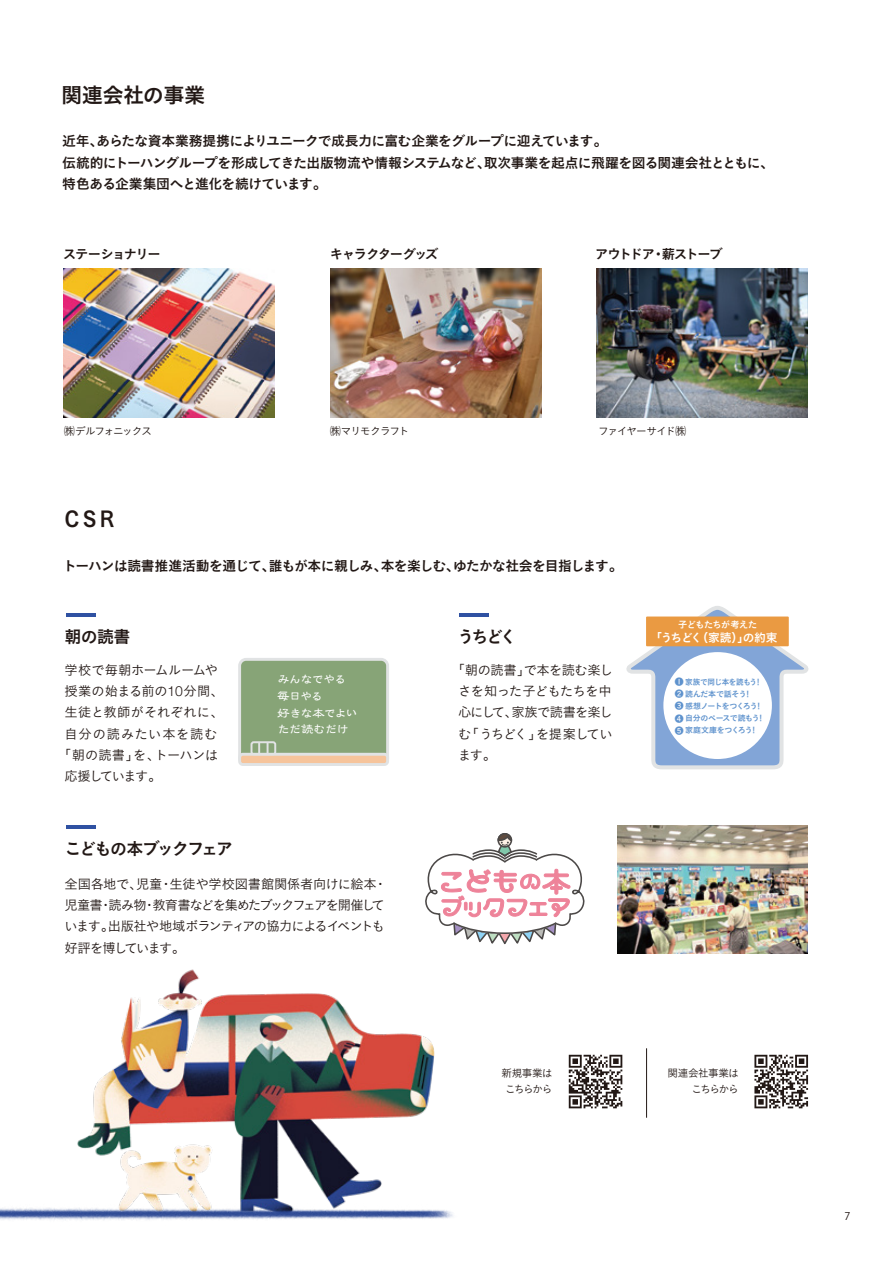
<style>
.page{position:relative;width:893px;height:1263px;background:#fff}
.page>*{position:absolute;margin:0;border:0;box-sizing:border-box;transform-origin:0 0}
.t1{font:21.3px "Koburina Go Std W6";letter-spacing:-.04em;color:#221815}
.t2{font:16.95px "Koburina Go Std W6";letter-spacing:-.11em;color:#221815}
.t3{font:13.8px/21.3px "Koburina Go Std W6";letter-spacing:-.05em;color:#221815}
.t4{font:13.35px/21.3px "Koburina Go Std W3";letter-spacing:-.07em;color:#221815}
.t5{font:13.35px/21.3px "Koburina Go Std W3";letter-spacing:-.05em;color:#221815;text-align:justify}
.t6{font:13.35px "Koburina Go Std W6";letter-spacing:-.1em;color:#221815}
.t7{font:13.35px "Koburina Go Std W3";letter-spacing:-.015em;color:#221815}
.t8{font:13.35px "Koburina Go Std W3";letter-spacing:-.02em;color:#221815}
.t9{font:13.35px "Koburina Go Std W3";color:#221815}
.t10{font:13.35px "Koburina Go Std W3";letter-spacing:.055em;color:#221815}
.t11{font:13.35px "Koburina Go Std W3";letter-spacing:-.125em;color:#221815}
.t12{font:12.9px/16.8px "RA Hana Botan Std DB";letter-spacing:-.12em;color:#fff}
.t13{font:11.7px "Koburina Go Std W6";letter-spacing:-.065em;color:#fff}
.t14{font:10.65px/16px "Koburina Go Std W3";letter-spacing:-.095em;color:#221815;text-align:center}
.t15{font:10.65px/16px "Koburina Go Std W3";letter-spacing:-.07em;color:#221815;text-align:right}
.t16{font:10.65px "Koburina Go Std W3";letter-spacing:-.12em;color:#221815}
.t17{font:10.65px "Koz Go Pr 6 N";color:#221815}
.t18{font:9.15px "Koburina Go Std W6";letter-spacing:-.055em;color:#fff}
.t19{font:7.95px/12.1px "Koburina Go Std W6";letter-spacing:-.045em;color:#5e92cd;scale:.95 1}
.s1{font-family:"Helvetica Neue LT Std";font-weight:300;font-size:13.95px}
.s2{font-size:8.85px}
</style>
<div class="page">
<img style="left:77px;top:969px;width:358px;height:217px">
<img style="left:0;top:1186px;width:453px;height:34px">
<hr style="left:66px;top:613px;width:30px;height:4px;background:#2f51a2">
<svg style="left:626px;top:606px;width:183px;height:164px"></svg>
<div style="left:646px;top:616px;width:143px;height:30px;background:#ea9a42"></div>
<div style="left:240px;top:659px;width:148px;height:105px;background:#87a477;border-radius:6px"></div>
<div style="left:238px;top:658px;width:151px;height:108px;border:3px solid #e1e3e4;border-radius:6px"></div>
<div style="left:240px;top:754px;width:148px;height:10px;background:#f6c49b;border-radius:3px"></div>
<div style="left:238px;top:753px;width:151px;height:13px;border:3px solid #e1e3e4;border-radius:3px"></div>
<div style="left:250px;top:741px;width:26px;height:14px;border:2px solid #e1e3e4;border-radius:2px"></div>
<svg style="left:267px;top:742px;width:2px;height:12px"></svg>
<svg style="left:258px;top:742px;width:2px;height:12px"></svg>
<hr style="left:459px;top:613px;width:30px;height:4px;background:#2f51a2">
<hr style="left:66px;top:825px;width:30px;height:4px;background:#2f51a2">
<svg style="left:425px;top:833px;width:160px;height:112px"></svg>
<img style="left:617px;top:826px;width:191px;height:128px">
<img style="left:64px;top:268px;width:211px;height:149px">
<img style="left:330px;top:268px;width:211px;height:149px">
<img style="left:597px;top:268px;width:211px;height:149px">
<hr style="left:646px;top:1048px;width:1px;height:70px;background:#221815">
<svg style="left:569px;top:1055px;width:53px;height:53px"></svg>
<svg style="left:754px;top:1055px;width:54px;height:53px"></svg>
<h1 class="t1" style="left:61px;top:79px;width:146px">関連会社の事業</h1>
<p class="t3" style="left:62px;top:131px;width:714px">近年、あらたな資本業務提携によりユニークで成長力に富む企業をグループに迎えています。<br>伝統的にトーハングループを形成してきた出版物流や情報システムなど、取次事業を起点に飛躍を図る関連会社とともに、特色ある企業集団へと進化を続けています。</p>
<p class="t6" style="left:63px;top:244px;width:99px">ステーショナリー</p>
<p class="t16" style="left:64px;top:423px;width:89px">㈱デルフォニックス</p>
<h1 class="t1" style="left:62px;top:503px;width:58px">ＣＳＲ</h1>
<p class="t6" style="left:330px;top:244px;width:110px">キャラクターグッズ</p>
<p class="t14" style="left:330px;top:423px;width:80px">㈱マリモクラフト</p>
<p class="t6" style="left:595px;top:244px;width:129px">アウトドア・薪ストーブ</p>
<p class="t14" style="left:598px;top:423px;width:90px">ファイヤーサイド㈱</p>
<p class="t3" style="left:63px;top:556px;width:562px">トーハンは読書推進活動を通じて、誰もが本に親しみ、本を楽しむ、ゆたかな社会を目指します。</p>
<p class="t2" style="left:65px;top:624px;width:68px">朝の読書</p>
<p class="t2" style="left:458px;top:624px;width:61px">うちどく</p>
<p class="t8" style="left:65px;top:660px;width:155px">学校で毎朝ホームルームや</p>
<p class="t7" style="left:65px;top:681px;width:161px">授業の始まる前の<span class="s1">10</span>分間、</p>
<p class="t9" style="left:65px;top:702px;width:161px">生徒と教師がそれぞれに、</p>
<p class="t10" style="left:65px;top:724px;width:154px">自分の読みたい本を読む</p>
<p class="t5" style="left:58px;top:744px;width:162px">「朝の読書」を、トーハンは</p>
<p class="t11" style="left:65px;top:766px;width:99px">応援しています。</p>
<p class="t2" style="left:65px;top:836px;width:170px">こどもの本ブックフェア</p>
<p class="t12" style="left:277px;top:671px;width:82px">みんなでやる毎日やる<br>好きな本でよいただ読むだけ</p>
<p class="t4" style="left:65px;top:873px;width:324px">全国各地で、児童・生徒や学校図書館関係者向けに絵本・児童書・読み物・教育書などを集めたブックフェアを開催しています。出版社や地域ボランティアの協力によるイベントも好評を博しています。</p>
<p class="t5" style="left:458px;top:659px;width:156px;text-indent:-7px">「朝の読書」で本を読む楽しさを知った子どもたちを中心にして、家族で読書を楽しむ「うちどく」を提案しています。</p>
<p class="t18" style="left:678px;top:617px;width:81px">子どもたちが考えた</p>
<p class="t13" style="left:656px;top:628px;width:123px">｢うちどく（家読）｣の約束</p>
<p class="t19" style="left:675px;top:676px;width:96px"><span class="s2">❶</span> 家族で同じ本を読もう！<br><span class="s2">❷</span> 読んだ本で話そう！<br><span class="s2">❸</span> 感想ノートをつくろう！<br><span class="s2">❹</span> 自分のペースで読もう！<br><span class="s2">❺</span> 家庭文庫をつくろう！</p>
<p class="t14" style="left:501px;top:1065px;width:53px">新規事業はこちらから</p>
<p class="t15" style="left:668px;top:1065px;width:73px">関連会社事業はこちらから</p>
<p class="t17" style="left:845px;top:1210px;width:7px">7</p>
</div>
